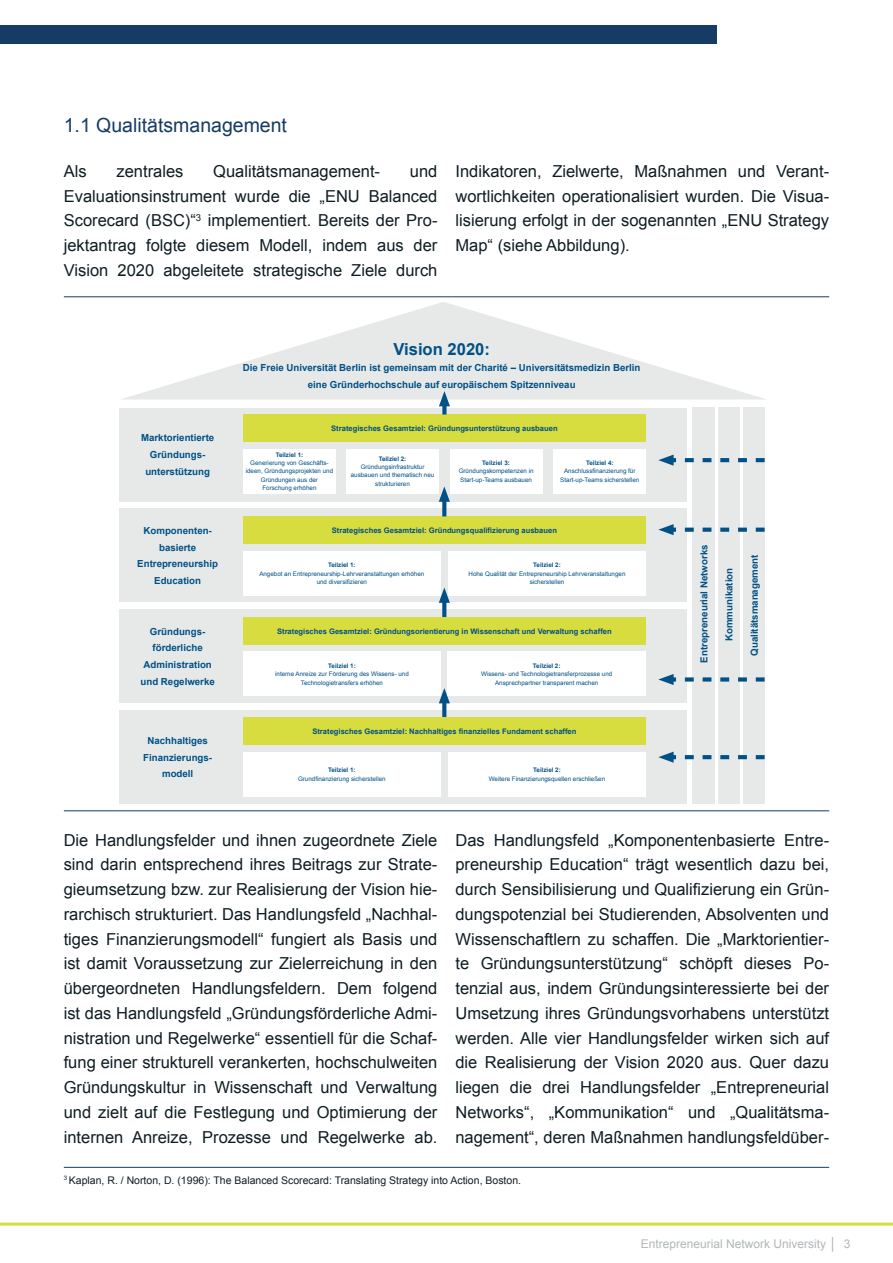
<style>
.page{position:relative;width:893px;height:1263px;background:#fff}
.page>*{position:absolute;margin:0;border:0;box-sizing:border-box;transform-origin:0 0}
.t1{font:19.5px "Arial";color:#163c65}
.t2{font:700 16.65px "Arial";color:#015086}
.t3{font:16.5px/24.8px "Arial";color:#0f1d22;text-align:justify}
.t4{font:12px "Arial";color:#b2b6b9}
.t5{font:10.5px "Arial";color:#0f1d22}
.t6{font:700 9.75px/16.6px "Arial";color:#015086;text-align:center}
.t7{font:700 7.65px "Arial";color:#015086}
.t8{font:6.3px/8.2px "Arial";color:#015086;text-align:center}
.t9{font:700 6.3px "Arial";color:#015086}
</style>
<div class="page">
<hr style="left:0;top:1222px;width:893px;height:3px;background:#d8dd3f">
<div style="left:0;top:26px;width:716px;height:18px;background:#163c65"></div>
<hr style="left:64px;top:1167px;width:765px;height:1px;background:#163c65">
<div style="left:119px;top:508px;width:567px;height:94px;background:#e6e9e8"></div>
<div style="left:243px;top:517px;width:403px;height:27px;background:#d8dd3f"></div>
<div style="left:243px;top:551px;width:198px;height:45px;background:#fff"></div>
<div style="left:448px;top:551px;width:198px;height:45px;background:#fff"></div>
<div style="left:119px;top:609px;width:567px;height:94px;background:#e6e9e8"></div>
<div style="left:119px;top:408px;width:567px;height:93px;background:#e6e9e8"></div>
<div style="left:119px;top:710px;width:567px;height:94px;background:#e6e9e8"></div>
<svg style="left:123px;top:302px;width:641px;height:97px;fill:#ebedec"></svg>
<div style="left:243px;top:414px;width:403px;height:27px;background:#d8dd3f"></div>
<svg style="left:442px;top:502px;width:4px;height:14px"></svg>
<svg style="left:439px;top:486px;width:11px;height:16px"></svg>
<div style="left:243px;top:449px;width:92px;height:45px;background:#fff"></div>
<div style="left:347px;top:449px;width:92px;height:45px;background:#fff"></div>
<div style="left:450px;top:448px;width:92px;height:45px;background:#fff"></div>
<div style="left:553px;top:448px;width:93px;height:45px;background:#fff"></div>
<svg style="left:442px;top:603px;width:4px;height:14px"></svg>
<svg style="left:439px;top:587px;width:11px;height:16px"></svg>
<div style="left:243px;top:617px;width:403px;height:27px;background:#d8dd3f"></div>
<div style="left:243px;top:651px;width:198px;height:45px;background:#fff"></div>
<svg style="left:442px;top:703px;width:4px;height:14px"></svg>
<svg style="left:439px;top:688px;width:11px;height:15px"></svg>
<div style="left:243px;top:717px;width:403px;height:27px;background:#d8dd3f"></div>
<div style="left:243px;top:752px;width:198px;height:44px;background:#fff"></div>
<div style="left:448px;top:752px;width:198px;height:44px;background:#fff"></div>
<div style="left:448px;top:651px;width:198px;height:45px;background:#fff"></div>
<svg style="left:442px;top:406px;width:4px;height:9px"></svg>
<svg style="left:439px;top:391px;width:11px;height:15px"></svg>
<div style="left:692px;top:407px;width:23px;height:396px;background:#e6e9e8"></div>
<div style="left:719px;top:407px;width:21px;height:397px;background:#e6e9e8"></div>
<div style="left:743px;top:407px;width:22px;height:396px;background:#e6e9e8"></div>
<svg style="left:658px;top:455px;width:107px;height:11px"></svg>
<svg style="left:658px;top:524px;width:107px;height:11px"></svg>
<svg style="left:658px;top:674px;width:107px;height:11px"></svg>
<svg style="left:658px;top:752px;width:107px;height:11px"></svg>
<hr style="left:64px;top:810px;width:765px;height:1px;background:#163c65">
<hr style="left:64px;top:297px;width:765px;height:1px;background:#163c65">
<p class="t1" style="left:64px;top:113px;width:225px">1.1 Qualitätsmanagement</p>
<p class="t3" style="left:64px;top:159px;width:24px">Als</p>
<p class="t3" style="left:116px;top:159px;width:68px">zentrales</p>
<p class="t3" style="left:213px;top:159px;width:168px">Qualitätsmanagement-</p>
<p class="t3" style="left:64px;top:159px;width:375px;text-indent:346px">und Evaluationsinstrument wurde die „ENU Balanced Scorecard (BSC)“<sup>3</sup> implementiert. Bereits der Pro&shy;jektantrag folgte diesem Modell, indem aus der Vision 2020 abgeleitete strategische Ziele durch</p>
<p class="t3" style="left:455px;top:159px;width:375px">Indikatoren, Zielwerte, Maßnahmen und Verant&shy;wortlichkeiten operationalisiert wurden. Die Visua&shy;lisierung erfolgt in der sogenannten „ENU Strategy Map“ (siehe Abbildung).</p>
<p class="t2" style="left:393px;top:338px;width:98px">Vision 2020:</p>
<p class="t6" style="left:243px;top:360px;width:399px">Die Freie Universität Berlin ist gemeinsam mit der Charité – Universitätsmedizin Berlin eine Gründerhochschule auf europäischem Spitzenniveau</p>
<p class="t6" style="left:141px;top:430px;width:75px">Marktorientierte<br>Gründungs&shy;unterstützung</p>
<p class="t6" style="left:137px;top:522px;width:82px">Komponenten&shy;basierte<br>Entrepreneurship<br>Education</p>
<p class="t6" style="left:140px;top:623px;width:76px">Gründungs&shy;förderliche<br>Administration und Regelwerke</p>
<p class="t6" style="left:143px;top:732px;width:70px">Nachhaltiges<br>Finanzierungs&shy;modell</p>
<p class="t7" style="left:331px;top:423px;width:228px">Strategisches Gesamtziel: Gründungsunterstützung ausbauen</p>
<p class="t9" style="left:276px;top:450px;width:29px">Teilziel 1:</p>
<p class="t8" style="left:246px;top:459px;width:89px">Generierung von Geschäfts&shy;ideen, Gründungsprojekten und<br>Gründungen aus der<br>Forschung erhöhen</p>
<p class="t9" style="left:379px;top:454px;width:29px">Teilziel 2:</p>
<p class="t8" style="left:351px;top:463px;width:85px">Gründungsinfrastruktur ausbauen und thematisch neu strukturieren</p>
<p class="t9" style="left:482px;top:459px;width:29px">Teilziel 3:</p>
<p class="t8" style="left:459px;top:467px;width:76px;text-align:left">Gründungskompetenzen in<br>Start-up-Teams ausbauen</p>
<p class="t9" style="left:586px;top:459px;width:29px">Teilziel 4:</p>
<p class="t8" style="left:560px;top:467px;width:80px">Anschlussfinanzierung für<br>Start-up-Teams sicherstellen</p>
<p class="t7" style="left:332px;top:525px;width:227px">Strategisches Gesamtziel: Gründungsqualifizierung ausbauen</p>
<p class="t9" style="left:328px;top:561px;width:29px">Teilziel 1:</p>
<p class="t8" style="left:259px;top:569px;width:166px">Angebot an Entrepreneurship-Lehrveranstaltungen erhöhen und diversifizieren</p>
<p class="t9" style="left:533px;top:561px;width:29px">Teilziel 2:</p>
<p class="t8" style="left:468px;top:569px;width:158px">Hohe Qualität der Entrepreneurship Lehrveranstaltungen sicherstellen</p>
<p class="t7" style="left:277px;top:626px;width:336px">Strategisches Gesamtziel: Gründungsorientierung in Wissenschaft und Verwaltung schaffen</p>
<p class="t9" style="left:328px;top:661px;width:29px">Teilziel 1:</p>
<p class="t8" style="left:275px;top:670px;width:135px">interne Anreize zur Förderung des Wissens- und<br>Technologietransfers erhöhen</p>
<p class="t9" style="left:533px;top:661px;width:29px">Teilziel 2:</p>
<p class="t8" style="left:481px;top:670px;width:133px">Wissens- und Technologietransferprozesse und<br>Ansprechpartner transparent machen</p>
<p class="t7" style="left:312px;top:726px;width:266px">Strategisches Gesamtziel: Nachhaltiges finanzielles Fundament schaffen</p>
<p class="t9" style="left:328px;top:766px;width:29px">Teilziel 1:</p>
<p class="t8" style="left:298px;top:774px;width:89px">Grundfinanzierung sicherstellen</p>
<p class="t9" style="left:533px;top:766px;width:29px">Teilziel 2:</p>
<p class="t8" style="left:489px;top:774px;width:118px">Weitere Finanzierungsquellen erschließen</p>
<p class="t6" style="left:696px;top:662px;width:119px;rotate:-90deg">Entrepreneurial Networks</p>
<p class="t6" style="left:721px;top:641px;width:75px;rotate:-90deg">Kommunikation</p>
<p class="t6" style="left:746px;top:656px;width:103px;rotate:-90deg">Qualitätsmanagement</p>
<p class="t3" style="left:64px;top:827px;width:375px">Die Handlungsfelder und ihnen zugeordnete Ziele sind darin entsprechend ihres Beitrags zur Strate&shy;gieumsetzung bzw. zur Realisierung der Vision hie&shy;rarchisch strukturiert. Das Handlungsfeld „Nachhal&shy;tiges Finanzierungsmodell“ fungiert als Basis und ist damit Voraussetzung zur Zielerreichung in den übergeordneten Handlungsfeldern. Dem folgend ist das Handlungsfeld „Gründungsförderliche Admi&shy;nistration und Regelwerke“ essentiell für die Schaf&shy;fung einer strukturell verankerten, hochschulweiten Gründungskultur in Wissenschaft und Verwaltung und zielt auf die Festlegung und Optimierung der internen Anreize, Prozesse und Regelwerke ab.</p>
<p class="t3" style="left:455px;top:827px;width:375px">Das Handlungsfeld „Komponentenbasierte Entre&shy;preneurship Education“ trägt wesentlich dazu bei, durch Sensibilisierung und Qualifizierung ein Grün&shy;dungspotenzial bei Studierenden, Absolventen und Wissenschaftlern zu schaffen. Die „Marktorientier&shy;te Gründungsunterstützung“ schöpft dieses Po&shy;tenzial aus, indem Gründungsinteressierte bei der Umsetzung ihres Gründungsvorhabens unterstützt werden. Alle vier Handlungsfelder wirken sich auf die Realisierung der Vision 2020 aus. Quer dazu liegen die drei Handlungsfelder „Entrepreneurial Networks“, „Kommunikation“ und „Qualitätsma&shy;nagement“, deren Maßnahmen handlungsfeldüber-</p>
<p class="t5" style="left:64px;top:1173px;width:459px"><sup>3</sup> Kaplan, R. / Norton, D. (1996): The Balanced Scorecard: Translating Strategy into Action, Boston.</p>
<p class="t4" style="left:641px;top:1236px;width:211px">Entrepreneurial Network University │ 3</p>
</div>
